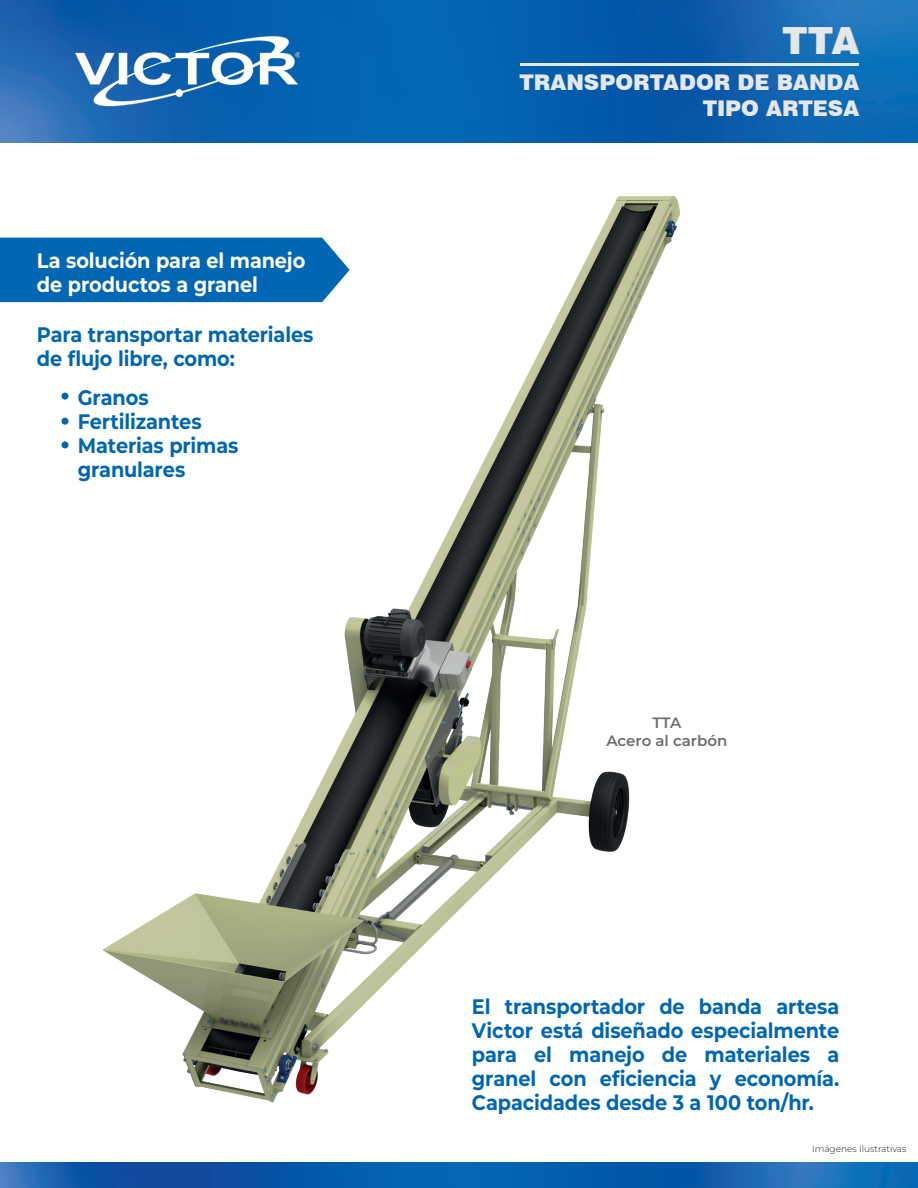
<style>
.page{position:relative;width:918px;height:1188px;background:#fff}
.page>*{position:absolute;margin:0;border:0;box-sizing:border-box;transform-origin:0 0}
.t1{font:900 37.5px "Swiss 721 BT";color:#e6e7e9}
.t2{font:900 21.6px/26px "Swiss 721 BT";color:#e6e7e9;text-align:right}
.t3{font:700 21px/24px "Montserrat";letter-spacing:-.01em;color:#0166b3;scale:.92 1}
.t4{font:700 21px/24px "Montserrat";letter-spacing:-.005em;color:#fff;scale:.92 1}
.t5{font:600 15px/18px "Montserrat";color:#6c6d70;text-align:center}
.t6{font:300 9px "Montserrat";color:#231f20}
</style>
<div class="page">
<img style="left:0;top:1162px;width:918px;height:26px">
<img style="left:0;top:0;width:918px;height:142px">
<hr style="left:520px;top:63px;width:339px;height:2px;background:#e1e8f5">
<div style="left:61px;top:393px;width:8px;height:7px;background:#0166b3;border-radius:50%"></div>
<div style="left:61px;top:441px;width:8px;height:7px;background:#0166b3;border-radius:50%"></div>
<div style="left:61px;top:418px;width:8px;height:7px;background:#0166b3;border-radius:50%"></div>
<img style="left:76px;top:34px;width:224px;height:74px">
<div style="left:0;top:238px;width:97px;height:64px;background:#0166b3"></div>
<img style="left:97px;top:196px;width:584px;height:906px">
<p class="t4" style="left:37px;top:248px;width:293px">La solución para el manejo de productos a granel</p>
<p class="t3" style="left:37px;top:322px;width:302px">Para transportar materiales de flujo libre, como:</p>
<p class="t3" style="left:78px;top:385px;width:176px">Granos<br>Fertilizantes<br>Materias primas granulares</p>
<h1 class="t1" style="left:782px;top:18px;width:78px">TTA</h1>
<p class="t2" style="left:520px;top:70px;width:341px">TRANSPORTADOR DE BANDA<br>TIPO ARTESA</p>
<p class="t5" style="left:606px;top:714px;width:122px">TTA<br>Acero al carbón</p>
<p class="t3" style="left:472px;top:994px;width:401px;text-align:justify">El transportador de banda artesa Victor está diseñado especialmente para el manejo de materiales a granel con eficiencia y economía.<br>Capacidades desde 3 a 100 ton/hr.</p>
<p class="t6" style="left:812px;top:1143px;width:96px">Imágenes Ilustrativas</p>
</div>
